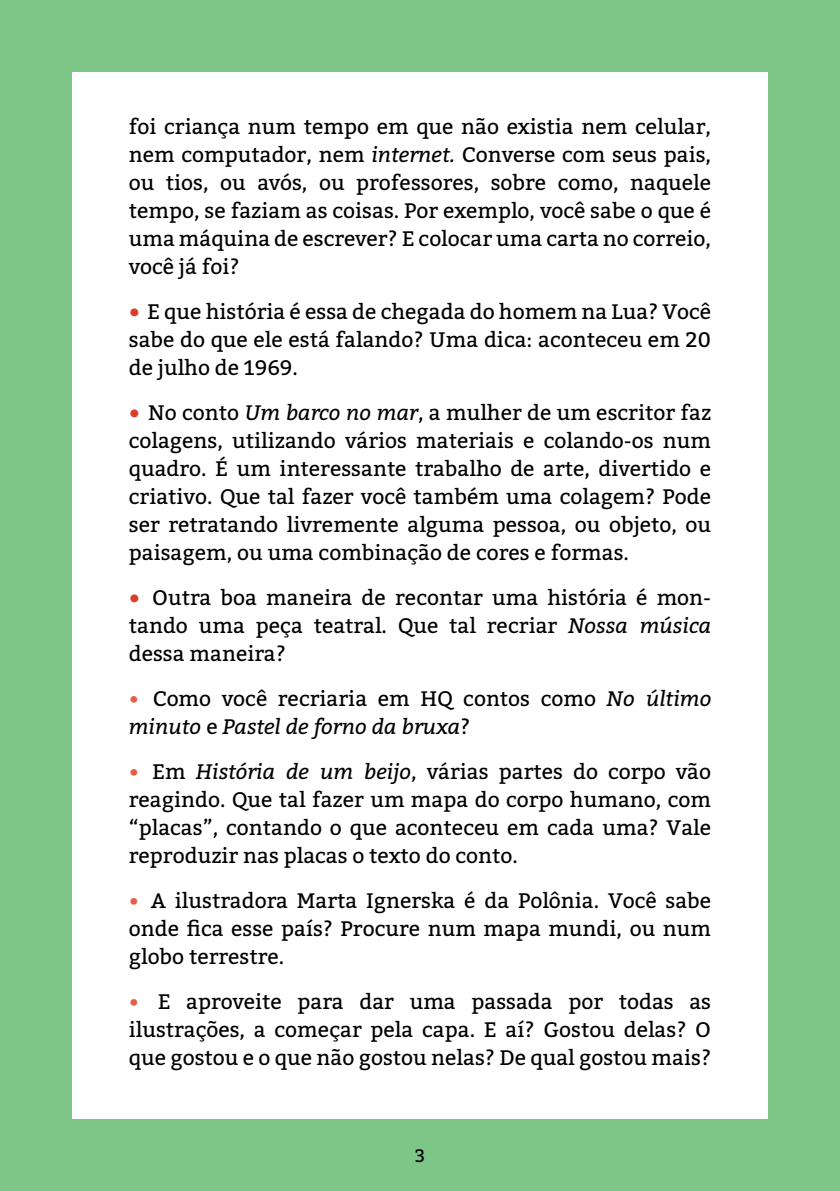
<style>
.page{position:relative;width:840px;height:1191px;background:#fff}
.page>*{position:absolute;margin:0;border:0;box-sizing:border-box;transform-origin:0 0}
.t1{font:21px/28px "Bitter";color:#000;text-align:justify}
.t2{font:italic 21px/28px "Bitter";color:#000}
.t3{font:18px "Bitter";color:#000}
.s1{font-style:italic}
.s2{font-weight:700;color:#db3d28}
.s3{font-style:normal;color:#e55e45}
.s4{font-style:normal}
.s5{color:#e55e45}
</style>
<div class="page">
<div style="left:0;top:0;width:839px;height:1191px;background:#7dc687"></div>
<div style="left:72px;top:72px;width:695px;height:1047px;background:#fff"></div>
<p class="t1" style="left:129px;top:112px;width:583px">foi criança num tempo em que não existia nem celular, nem computador, nem <span class="s1">internet.</span> Converse com seus pais, ou tios, ou avós, ou professores, sobre como, naquele tempo, se faziam as coisas. Por exemplo, você sabe o que é uma máquina de escrever? E colocar uma carta no correio, você já foi?</p>
<p class="t1" style="left:129px;top:297px;width:583px"><span class="s2">•</span> E que história é essa de chegada do homem na Lua? Você sabe do que ele está falando? Uma dica: aconteceu em 20 de julho de 1969.</p>
<p class="t1" style="left:129px;top:398px;width:583px"><span class="s2">•</span> No conto <span class="s1">Um barco no mar</span>, a mulher de um escritor faz colagens, utilizando vários materiais e colando-os num quadro. É um interessante trabalho de arte, divertido e criativo. Que tal fazer você também uma colagem? Pode ser retratando livremente alguma pessoa, ou objeto, ou paisagem, ou uma combinação de cores e formas.</p>
<p class="t1" style="left:129px;top:583px;width:583px"><span class="s2">•</span> Outra boa maneira de recontar uma história é mon&shy;tando uma peça teatral. Que tal recriar <span class="s1">Nossa música </span>dessa maneira?</p>
<p class="t2" style="left:129px;top:684px;width:583px"><span class="s3">•</span> <span class="s4">Como você recriaria em HQ contos como</span> No último minuto <span class="s4">e</span> Pastel de forno da bruxa<span class="s4">?</span></p>
<p class="t1" style="left:129px;top:757px;width:583px"><span class="s5">•</span> Em <span class="s1">História de um beijo</span>, várias partes do corpo vão reagindo. Que tal fazer um mapa do corpo humano, com “placas”, contando o que aconteceu em cada uma? Vale reproduzir nas placas o texto do conto.</p>
<p class="t1" style="left:129px;top:886px;width:583px"><span class="s5">•</span> A ilustradora Marta Ignerska é da Polônia. Você sabe onde fica esse país? Procure num mapa mundi, ou num globo terrestre.</p>
<p class="t1" style="left:129px;top:987px;width:583px"><span class="s5">•</span> E aproveite para dar uma passada por todas as ilustrações, a começar pela capa. E aí? Gostou delas? O que gostou e o que não gostou nelas? De qual gostou mais?</p>
<p class="t3" style="left:415px;top:1144px;width:11px">3</p>
</div>
